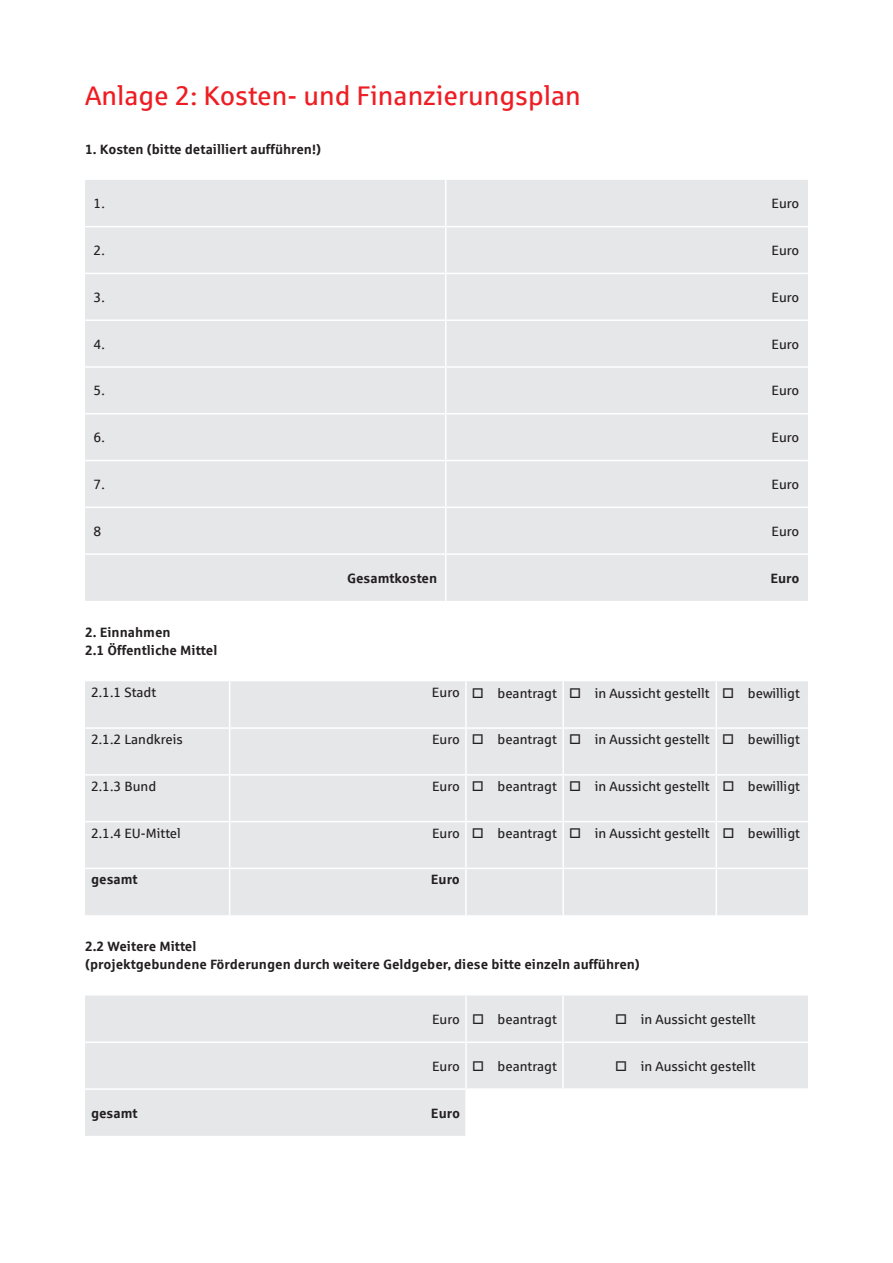
<style>
.page{position:relative;width:893px;height:1263px;background:#fff}
.page>*{position:absolute;margin:0;border:0;box-sizing:border-box;transform-origin:0 0}
.t1{font:27px "Sparkasse Rg";color:#ee1d23}
.t2{font:13.5px "Sparkasse Rg";color:#231f20}
.t3{font:700 13.5px/18px "Sparkasse Rg";color:#231f20}
</style>
<div class="page">
<div style="left:85px;top:180px;width:723px;height:421px;background:#e6e7e9"></div>
<hr style="left:445px;top:180px;width:1px;height:46px;background:#fff">
<hr style="left:85px;top:226px;width:361px;height:1px;background:#fff">
<hr style="left:446px;top:226px;width:362px;height:1px;background:#fff">
<hr style="left:445px;top:227px;width:1px;height:46px;background:#fff">
<hr style="left:85px;top:273px;width:361px;height:1px;background:#fff">
<hr style="left:446px;top:273px;width:362px;height:1px;background:#fff">
<hr style="left:445px;top:274px;width:1px;height:45px;background:#fff">
<hr style="left:85px;top:319px;width:361px;height:2px;background:#fff">
<hr style="left:446px;top:319px;width:362px;height:2px;background:#fff">
<hr style="left:445px;top:321px;width:1px;height:45px;background:#fff">
<hr style="left:85px;top:366px;width:361px;height:2px;background:#fff">
<hr style="left:446px;top:366px;width:362px;height:2px;background:#fff">
<hr style="left:445px;top:368px;width:1px;height:45px;background:#fff">
<hr style="left:85px;top:413px;width:361px;height:1px;background:#fff">
<hr style="left:446px;top:413px;width:362px;height:1px;background:#fff">
<hr style="left:445px;top:414px;width:1px;height:46px;background:#fff">
<hr style="left:85px;top:460px;width:361px;height:1px;background:#fff">
<hr style="left:446px;top:460px;width:362px;height:1px;background:#fff">
<hr style="left:445px;top:461px;width:1px;height:46px;background:#fff">
<hr style="left:85px;top:507px;width:361px;height:1px;background:#fff">
<hr style="left:446px;top:507px;width:362px;height:1px;background:#fff">
<hr style="left:445px;top:508px;width:1px;height:45px;background:#fff">
<hr style="left:85px;top:553px;width:361px;height:2px;background:#fff">
<hr style="left:446px;top:553px;width:362px;height:2px;background:#fff">
<hr style="left:445px;top:555px;width:1px;height:46px;background:#fff">
<div style="left:85px;top:681px;width:723px;height:234px;background:#e6e7e9"></div>
<hr style="left:229px;top:681px;width:1px;height:46px;background:#fff">
<hr style="left:465px;top:681px;width:2px;height:46px;background:#fff">
<hr style="left:562px;top:681px;width:2px;height:46px;background:#fff">
<hr style="left:715px;top:681px;width:2px;height:46px;background:#fff">
<hr style="left:85px;top:727px;width:145px;height:2px;background:#fff">
<hr style="left:230px;top:727px;width:236px;height:2px;background:#fff">
<hr style="left:229px;top:729px;width:1px;height:45px;background:#fff">
<hr style="left:466px;top:727px;width:97px;height:2px;background:#fff">
<hr style="left:465px;top:729px;width:2px;height:45px;background:#fff">
<hr style="left:563px;top:727px;width:153px;height:2px;background:#fff">
<hr style="left:562px;top:729px;width:2px;height:45px;background:#fff">
<hr style="left:716px;top:727px;width:92px;height:2px;background:#fff">
<hr style="left:715px;top:729px;width:2px;height:45px;background:#fff">
<hr style="left:85px;top:774px;width:145px;height:1px;background:#fff">
<hr style="left:230px;top:774px;width:236px;height:1px;background:#fff">
<hr style="left:229px;top:775px;width:1px;height:46px;background:#fff">
<hr style="left:466px;top:774px;width:97px;height:1px;background:#fff">
<hr style="left:465px;top:775px;width:2px;height:46px;background:#fff">
<hr style="left:563px;top:774px;width:153px;height:1px;background:#fff">
<hr style="left:562px;top:775px;width:2px;height:46px;background:#fff">
<hr style="left:716px;top:774px;width:92px;height:1px;background:#fff">
<hr style="left:715px;top:775px;width:2px;height:46px;background:#fff">
<hr style="left:85px;top:821px;width:145px;height:1px;background:#fff">
<hr style="left:230px;top:821px;width:236px;height:1px;background:#fff">
<hr style="left:229px;top:822px;width:1px;height:46px;background:#fff">
<hr style="left:466px;top:821px;width:97px;height:1px;background:#fff">
<hr style="left:465px;top:822px;width:2px;height:46px;background:#fff">
<hr style="left:563px;top:821px;width:153px;height:1px;background:#fff">
<hr style="left:562px;top:822px;width:2px;height:46px;background:#fff">
<hr style="left:716px;top:821px;width:92px;height:1px;background:#fff">
<hr style="left:715px;top:822px;width:2px;height:46px;background:#fff">
<hr style="left:85px;top:868px;width:145px;height:1px;background:#fff">
<hr style="left:230px;top:868px;width:236px;height:1px;background:#fff">
<hr style="left:229px;top:869px;width:1px;height:46px;background:#fff">
<hr style="left:466px;top:868px;width:97px;height:1px;background:#fff">
<hr style="left:465px;top:869px;width:2px;height:46px;background:#fff">
<hr style="left:563px;top:868px;width:153px;height:1px;background:#fff">
<hr style="left:562px;top:869px;width:2px;height:46px;background:#fff">
<hr style="left:716px;top:868px;width:92px;height:1px;background:#fff">
<hr style="left:715px;top:869px;width:2px;height:46px;background:#fff">
<svg style="left:85px;top:995px;width:723px;height:141px;fill:#e6e7e9"></svg>
<hr style="left:465px;top:995px;width:2px;height:46px;background:#fff">
<hr style="left:562px;top:995px;width:2px;height:46px;background:#fff">
<hr style="left:465px;top:1043px;width:2px;height:45px;background:#fff">
<hr style="left:562px;top:1043px;width:2px;height:45px;background:#fff">
<hr style="left:85px;top:1041px;width:180px;height:2px;background:#fff">
<hr style="left:265px;top:1041px;width:201px;height:2px;background:#fff">
<hr style="left:466px;top:1041px;width:97px;height:2px;background:#fff">
<hr style="left:563px;top:1041px;width:245px;height:2px;background:#fff">
<hr style="left:85px;top:1088px;width:180px;height:2px;background:#fff">
<hr style="left:265px;top:1088px;width:201px;height:2px;background:#fff">
<hr style="left:466px;top:1088px;width:97px;height:2px;background:#fff">
<hr style="left:563px;top:1088px;width:245px;height:2px;background:#fff">
<hr style="left:465px;top:1090px;width:2px;height:46px;background:#fff">
<h1 class="t1" style="left:85px;top:79px;width:497px">Anlage 2: Kosten- und Finanzierungsplan</h1>
<p class="t3" style="left:85px;top:140px;width:237px">1. Kosten (bitte detailliert aufführen!)</p>
<p class="t2" style="left:94px;top:195px;width:13px">1.</p>
<p class="t2" style="left:771px;top:195px;width:29px">Euro</p>
<p class="t2" style="left:94px;top:242px;width:13px">2.</p>
<p class="t2" style="left:771px;top:242px;width:29px">Euro</p>
<p class="t2" style="left:94px;top:289px;width:13px">3.</p>
<p class="t2" style="left:771px;top:289px;width:29px">Euro</p>
<p class="t2" style="left:94px;top:336px;width:13px">4.</p>
<p class="t2" style="left:771px;top:336px;width:29px">Euro</p>
<p class="t2" style="left:94px;top:382px;width:13px">5.</p>
<p class="t2" style="left:771px;top:382px;width:29px">Euro</p>
<p class="t2" style="left:94px;top:429px;width:13px">6.</p>
<p class="t2" style="left:771px;top:429px;width:29px">Euro</p>
<p class="t2" style="left:94px;top:476px;width:13px">7.</p>
<p class="t2" style="left:771px;top:476px;width:29px">Euro</p>
<p class="t2" style="left:94px;top:523px;width:9px">8</p>
<p class="t2" style="left:771px;top:523px;width:29px">Euro</p>
<p class="t3" style="left:347px;top:568px;width:92px">Gesamtkosten</p>
<p class="t3" style="left:770px;top:568px;width:31px">Euro</p>
<p class="t3" style="left:85px;top:623px;width:134px">2. Einnahmen<br>2.1 Öffentliche Mittel</p>
<p class="t2" style="left:91px;top:684px;width:67px">2.1.1 Stadt</p>
<p class="t2" style="left:432px;top:685px;width:369px">Euro □ beantragt □ in Aussicht gestellt □ bewilligt</p>
<p class="t2" style="left:91px;top:731px;width:94px">2.1.2 Landkreis</p>
<p class="t2" style="left:432px;top:731px;width:369px">Euro □ beantragt □ in Aussicht gestellt □ bewilligt</p>
<p class="t2" style="left:91px;top:778px;width:67px">2.1.3 Bund</p>
<p class="t2" style="left:432px;top:778px;width:369px">Euro □ beantragt □ in Aussicht gestellt □ bewilligt</p>
<p class="t2" style="left:91px;top:825px;width:91px">2.1.4 EU-Mittel</p>
<p class="t2" style="left:432px;top:825px;width:369px">Euro □ beantragt □ in Aussicht gestellt □ bewilligt</p>
<p class="t3" style="left:91px;top:870px;width:48px">gesamt</p>
<p class="t3" style="left:431px;top:870px;width:31px">Euro</p>
<p class="t3" style="left:85px;top:937px;width:556px">2.2 Weitere Mittel<br>(projektgebundene Förderungen durch weitere Geldgeber, diese bitte einzeln aufführen)</p>
<p class="t2" style="left:432px;top:1011px;width:126px">Euro □ beantragt</p>
<p class="t2" style="left:615px;top:1011px;width:142px">□ in Aussicht gestellt</p>
<p class="t2" style="left:432px;top:1058px;width:126px">Euro □ beantragt</p>
<p class="t2" style="left:615px;top:1058px;width:142px">□ in Aussicht gestellt</p>
<p class="t3" style="left:91px;top:1103px;width:48px">gesamt</p>
<p class="t3" style="left:431px;top:1103px;width:31px">Euro</p>
</div>
